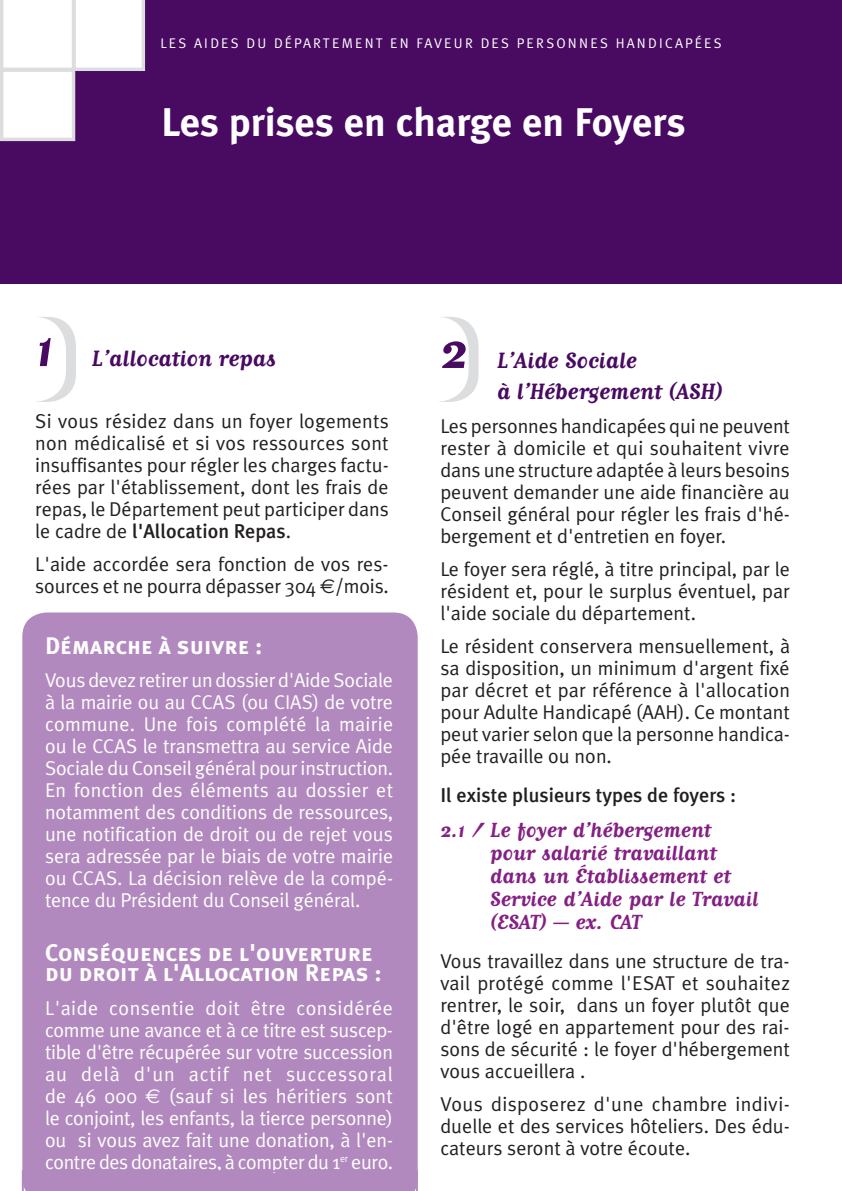
<style>
.page{position:relative;width:842px;height:1191px;background:#fff}
.page>*{position:absolute;margin:0;border:0;box-sizing:border-box;transform-origin:0 0}
.t1{font:700 60px "Matrix Script";color:#490a62}
.t2{font:700 40px "Meta Plus";color:#fff}
.t3{font:700 26px/31.2px "Matrix Script";color:#490a62}
.t4{font:700 24px/23px "Matrix Script";color:#841f83}
.t5{font:24px/20px "Meta Plus Bold Caps";color:#fff}
.t6{font:20px/22px "Meta Plus Normal";color:#231f20;text-align:justify}
.t7{font:20px/22px "Meta Plus Normal";letter-spacing:-.01em;color:#fff;text-align:justify}
.t8{font:500 20px "Meta Plus";color:#231f20}
.t9{font:14px "Meta Plus Normal Caps";letter-spacing:.16em;color:#fff}
.s1{font-family:"Meta Plus Normal";font-weight:400}
.s2{font-family:"Euro Sans"}
</style>
<div class="page">
<div style="left:0;top:0;width:842px;height:283px;background:#490a62"></div>
<div style="left:2px;top:70px;width:72px;height:69px;background:#fff"></div>
<div style="left:0;top:68px;width:75px;height:73px;border:3px solid #dcdddf"></div>
<svg style="left:0;top:0;width:145px;height:71px;background:#fafafb"></svg>
<svg style="left:37px;top:317px;width:39px;height:85px"></svg>
<svg style="left:440px;top:317px;width:38px;height:85px"></svg>
<div style="left:22px;top:612px;width:396px;height:558px;background:#b289be"></div>
<div style="left:22px;top:1170px;width:396px;height:21px;background:#b289be"></div>
<p class="t9" style="left:160px;top:35px;width:563px">LES AIDES DU DÉPARTEMENT EN FAVEUR DES PERSONNES HANDICAPÉES</p>
<h2 class="t2" style="left:161px;top:99px;width:526px">Les prises en charge en Foyers</h2>
<h1 class="t1" style="left:35px;top:318px;width:21px">1</h1>
<h3 class="t3" style="left:92px;top:342px;width:185px">L’allocation repas</h3>
<p class="t6" style="left:35px;top:409px;width:355px">Si vous résidez dans un foyer logements non médicalisé et si vos ressources sont insuffisantes pour régler les charges factu&shy;rées par l'établissement, dont les frais de repas, le Département peut participer dans</p>
<p class="t8" style="left:35px;top:519px;width:257px"><span class="s1">le cadre de</span> l'Allocation Repas<span class="s1">.</span></p>
<p class="t6" style="left:35px;top:553px;width:355px">L'aide accordée sera fonction de vos res&shy;sources et ne pourra dépasser 304 <span class="s2">€</span>/mois.</p>
<p class="t5" style="left:45px;top:635px;width:219px">Démarche à suivre :</p>
<p class="t7" style="left:45px;top:669px;width:350px">Vous devez retirer un dossier d'Aide Sociale à la mairie ou au CCAS (ou CIAS) de votre commune. Une fois complété la mairie ou le CCAS le transmettra au service Aide Sociale du Conseil général pour instruction.<br>En fonction des éléments au dossier et notamment des conditions de ressources, une notification de droit ou de rejet vous sera adressée par le biais de votre mairie ou CCAS. La décision relève de la compé&shy;tence du Président du Conseil général.</p>
<p class="t5" style="left:45px;top:943px;width:338px">Conséquences de l'ouverture du droit à l'Allocation Repas :</p>
<p class="t7" style="left:45px;top:996px;width:350px">L'aide consentie doit être considérée comme une avance et à ce titre est suscep&shy;tible d'être récupérée sur votre succession au delà d'un actif net successoral de 46 000 <span class="s2">€</span> (sauf si les héritiers sont le conjoint, les enfants, la tierce personne) ou si vous avez fait une donation, à l'en&shy;contre des donataires, à compter du 1<sup>er</sup> euro.</p>
<h1 class="t1" style="left:440px;top:320px;width:29px">2</h1>
<h3 class="t3" style="left:497px;top:344px;width:227px">L’Aide Sociale<br>à l’Hébergement (ASH)</h3>
<p class="t6" style="left:440px;top:414px;width:351px">Les personnes handicapées qui ne peuvent rester à domicile et qui souhaitent vivre dans une structure adaptée à leurs besoins peuvent demander une aide financière au Conseil général pour régler les frais d'hé&shy;bergement et d'entretien en foyer.</p>
<p class="t6" style="left:440px;top:558px;width:351px">Le foyer sera réglé, à titre principal, par le résident et, pour le surplus éventuel, par l'aide sociale du département.</p>
<p class="t6" style="left:440px;top:635px;width:351px">Le résident conservera mensuellement, à sa disposition, un minimum d'argent fixé par décret et par référence à l'allocation pour Adulte Handicapé (AAH). Ce montant peut varier selon que la personne handica&shy;pée travaille ou non.</p>
<p class="t8" style="left:440px;top:784px;width:297px">Il existe plusieurs types de foyers :</p>
<p class="t4" style="left:490px;top:817px;width:270px;text-indent:-50px">2.1 / Le foyer d’hébergement pour salarié travaillant dans un Établissement et<br>Service d’Aide par le Travail (ESAT) – ex. CAT</p>
<p class="t6" style="left:440px;top:949px;width:351px">Vous travaillez dans une structure de tra&shy;vail protégé comme l'ESAT et souhaitez rentrer, le soir, dans un foyer plutôt que d'être logé en appartement pour des rai&shy;sons de sécurité : le foyer d'hébergement vous accueillera .</p>
<p class="t6" style="left:440px;top:1093px;width:351px">Vous disposerez d'une chambre indivi&shy;duelle et des services hôteliers. Des édu&shy;cateurs seront à votre écoute.</p>
</div>
